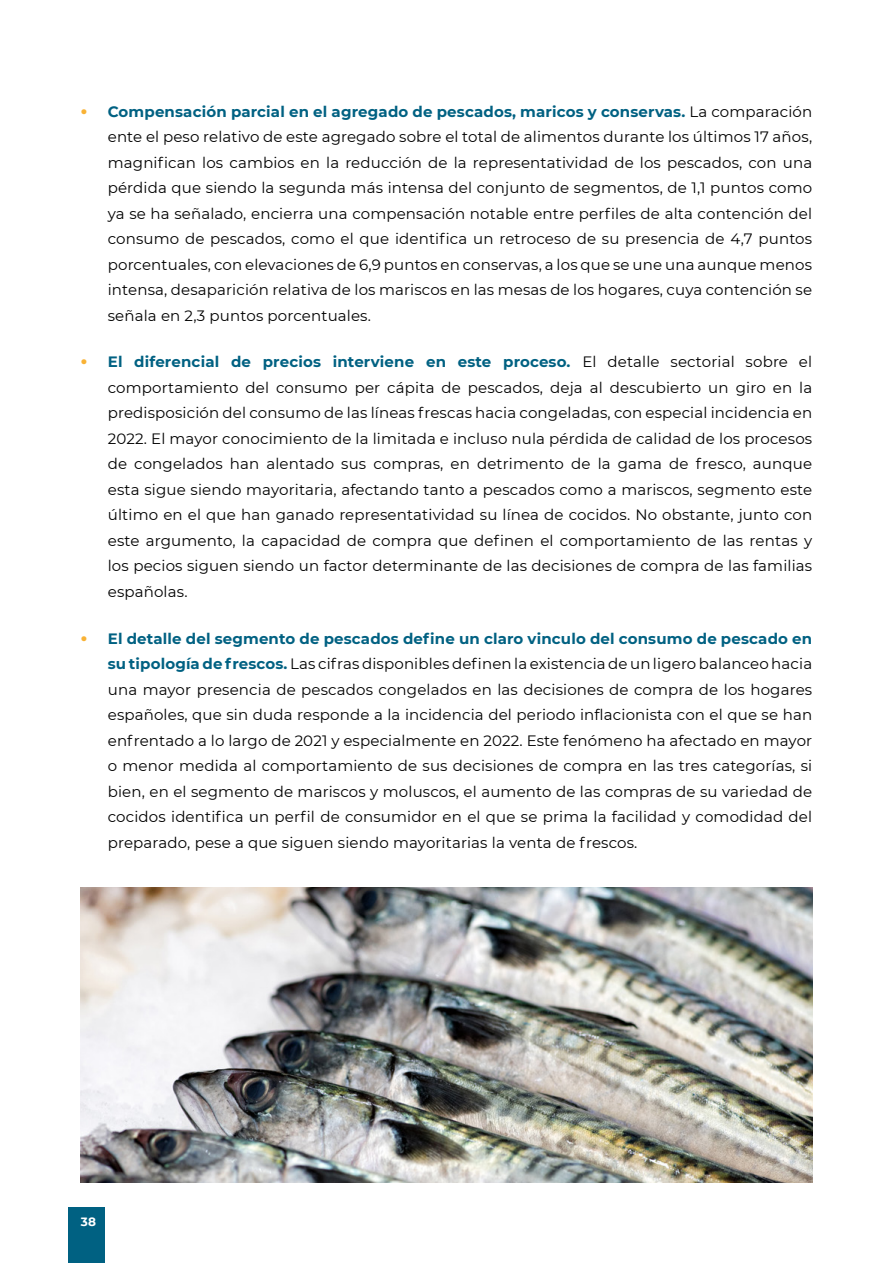
<style>
.page{position:relative;width:893px;height:1263px;background:#fff}
.page>*{position:absolute;margin:0;border:0;box-sizing:border-box;transform-origin:0 0}
.t1{font:15px/25.5px "Montserrat";letter-spacing:.01em;color:#000;text-align:justify}
.t2{font:900 15px "Montserrat";color:#f9b234}
.t3{font:700 12px "Montserrat";color:#fff}
.s1{font-weight:700;color:#006182}
</style>
<div class="page">
<div style="left:68px;top:1206px;width:37px;height:57px;background:#006182"></div>
<img style="left:81px;top:887px;width:731px;height:295px">
<p class="t2" style="left:81px;top:100px;width:8px">ٚ</p>
<p class="t1" style="left:108px;top:98px;width:706px"><span class="s1">Compensación parcial en el agregado de pescados, maricos y conservas.</span> La comparación ente el peso relativo de este agregado sobre el total de alimentos durante los últimos 17 años, magnifican los cambios en la reducción de la representatividad de los pescados, con una pérdida que siendo la segunda más intensa del conjunto de segmentos, de 1,1 puntos como ya se ha señalado, encierra una compensación notable entre perfiles de alta contención del consumo de pescados, como el que identifica un retroceso de su presencia de 4,7 puntos porcentuales, con elevaciones de 6,9 puntos en conservas, a los que se une una aunque menos intensa, desaparición relativa de los mariscos en las mesas de los hogares, cuya contención se señala en 2,3 puntos porcentuales.</p>
<p class="t2" style="left:81px;top:351px;width:8px">ٚ</p>
<p class="t1" style="left:108px;top:349px;width:706px"><span class="s1">El diferencial de precios interviene en este proceso.</span> El detalle sectorial sobre el comportamiento del consumo per cápita de pescados, deja al descubierto un giro en la predisposición del consumo de las líneas frescas hacia congeladas, con especial incidencia en 2022. El mayor conocimiento de la limitada e incluso nula pérdida de calidad de los procesos de congelados han alentado sus compras, en detrimento de la gama de fresco, aunque esta sigue siendo mayoritaria, afectando tanto a pescados como a mariscos, segmento este último en el que han ganado representatividad su línea de cocidos. No obstante, junto con este argumento, la capacidad de compra que definen el comportamiento de las rentas y los pecios siguen siendo un factor determinante de las decisiones de compra de las familias españolas.</p>
<p class="t2" style="left:81px;top:627px;width:8px">ٚ</p>
<p class="t1" style="left:108px;top:625px;width:706px"><span class="s1">El detalle del segmento de pescados define un claro vinculo del consumo de pescado en su tipología de frescos.</span> Las cifras disponibles definen la existencia de un ligero balanceo hacia una mayor presencia de pescados congelados en las decisiones de compra de los hogares españoles, que sin duda responde a la incidencia del periodo inflacionista con el que se han enfrentado a lo largo de 2021 y especialmente en 2022. Este fenómeno ha afectado en mayor o menor medida al comportamiento de sus decisiones de compra en las tres categorías, si bien, en el segmento de mariscos y moluscos, el aumento de las compras de su variedad de cocidos identifica un perfil de consumidor en el que se prima la facilidad y comodidad del preparado, pese a que siguen siendo mayoritarias la venta de frescos.</p>
<p class="t3" style="left:81px;top:1213px;width:17px">38</p>
</div>
